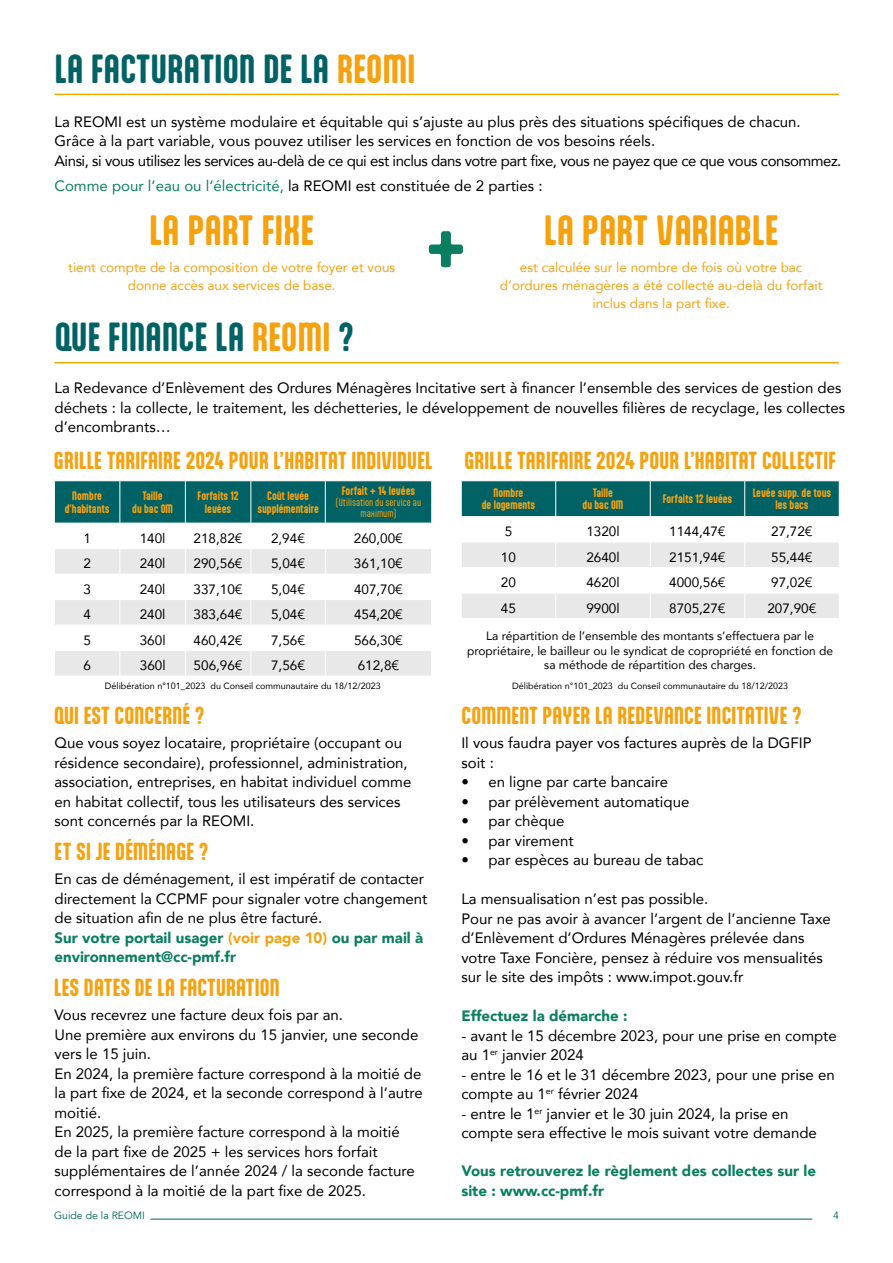
<style>
.page{position:relative;width:893px;height:1263px;background:#fff}
.page>*{position:absolute;margin:0;border:0;box-sizing:border-box;transform-origin:0 0}
.t1{font:700 72px "Aptly";color:#097e61}
.t2{font:700 36px "Aptly";letter-spacing:.01em;color:#f6a10e}
.t3{font:700 34.5px "Aptly";letter-spacing:.01em;color:#006264}
.t4{font:700 21px "Aptly";letter-spacing:.01em;color:#f6a10e}
.t5{font:15px/19.5px "Avenir";color:#000}
.t6{font:900 15px/19.5px "Avenir";color:#097e61}
.t7{font:13.5px "Avenir";color:#000}
.t8{font:13.5px/18px "Avenir";color:#f6a10e;text-align:center}
.t9{font:12px/14.4px "Avenir";color:#000;text-align:center}
.t10{font:700 10.5px/12.6px "Aptly";color:#f6a10e;text-align:center}
.t11{font:10.5px "Avenir";color:#006264}
.t12{font:9px "Avenir";color:#000}
.t13{font:9px/10.8px "Aptly";color:#f6a10e;text-align:center}
.s1{color:#f6a10e}
.s2{color:#097e61}
.s3{font-weight:900;color:#097e61}
.s4{font-weight:900;color:#f6a10e}
</style>
<div class="page">
<hr style="left:150px;top:1219px;width:662px;height:1px;background:#006264">
<svg style="left:54px;top:481px;width:378px;height:195px"></svg>
<svg style="left:461px;top:481px;width:379px;height:137px"></svg>
<hr style="left:55px;top:94px;width:784px;height:1px;background:#e8ab00">
<hr style="left:55px;top:362px;width:784px;height:1px;background:#e8ab00">
<h3 class="t3" style="left:55px;top:47px;width:362px">LA FACTURATION DE LA <span class="s1">REOMI</span></h3>
<p class="t5" style="left:55px;top:111px;width:788px">La REOMI est un système modulaire et équitable qui s’ajuste au plus près des situations spécifiques de chacun.<br>Grâce à la part variable, vous pouvez utiliser les services en fonction de vos besoins réels.<br>Ainsi, si vous utilisez les services au-delà de ce qui est inclus dans votre part fixe, vous ne payez que ce que vous consommez.</p>
<p class="t5" style="left:55px;top:176px;width:490px"><span class="s2">Comme pour l’eau ou l’électricité,</span> la REOMI est constituée de 2 parties :</p>
<h2 class="t2" style="left:150px;top:208px;width:166px">LA PART FIXE</h2>
<p class="t8" style="left:68px;top:258px;width:329px">tient compte de la composition de votre foyer et vous donne accès aux services de base.</p>
<h3 class="t3" style="left:55px;top:315px;width:301px">QUE FINANCE LA <span class="s1">REOMI</span> ?</h3>
<h1 class="t1" style="left:427px;top:200px;width:41px">+</h1>
<h2 class="t2" style="left:544px;top:208px;width:236px">LA PART VARIABLE</h2>
<p class="t8" style="left:500px;top:258px;width:324px">est calculée sur le nombre de fois où votre bac d’ordures ménagères a été collecté au-delà du forfait inclus dans la part fixe.</p>
<p class="t5" style="left:55px;top:378px;width:792px">La Redevance d’Enlèvement des Ordures Ménagères Incitative sert à financer l’ensemble des services de gestion des déchets : la collecte, le traitement, les déchetteries, le développement de nouvelles filières de recyclage, les collectes d’encombrants…</p>
<h3 class="t4" style="left:54px;top:447px;width:380px">GRILLE TARIFAIRE 2024 POUR L’HABITAT INDIVIDUEL</h3>
<h3 class="t4" style="left:464px;top:447px;width:373px">GRILLE TARIFAIRE 2024 POUR L’HABITAT COLLECTIF</h3>
<p class="t10" style="left:65px;top:489px;width:46px">Nombre d’habitants</p>
<p class="t10" style="left:132px;top:489px;width:42px">Taille<br>du bac OM</p>
<p class="t10" style="left:198px;top:489px;width:43px">Forfaits 12 levées</p>
<p class="t10" style="left:257px;top:489px;width:63px">Coût levée supplémentaire</p>
<p class="t10" style="left:342px;top:485px;width:75px">Forfait + 14 levées</p>
<p class="t13" style="left:336px;top:497px;width:87px">(Utilisation du service au maximum)</p>
<p class="t7" style="left:83px;top:527px;width:9px">1</p>
<p class="t7" style="left:140px;top:527px;width:27px">140l</p>
<p class="t7" style="left:194px;top:527px;width:51px">218,82€</p>
<p class="t7" style="left:271px;top:527px;width:36px">2,94€</p>
<p class="t7" style="left:354px;top:527px;width:51px">260,00€</p>
<p class="t7" style="left:83px;top:552px;width:9px">2</p>
<p class="t7" style="left:140px;top:552px;width:27px">240l</p>
<p class="t7" style="left:194px;top:552px;width:51px">290,56€</p>
<p class="t7" style="left:271px;top:552px;width:36px">5,04€</p>
<p class="t7" style="left:354px;top:552px;width:51px">361,10€</p>
<p class="t7" style="left:83px;top:578px;width:9px">3</p>
<p class="t7" style="left:140px;top:578px;width:27px">240l</p>
<p class="t7" style="left:194px;top:578px;width:51px">337,10€</p>
<p class="t7" style="left:271px;top:578px;width:36px">5,04€</p>
<p class="t7" style="left:354px;top:578px;width:51px">407,70€</p>
<p class="t7" style="left:83px;top:603px;width:9px">4</p>
<p class="t7" style="left:140px;top:603px;width:27px">240l</p>
<p class="t7" style="left:194px;top:603px;width:51px">383,64€</p>
<p class="t7" style="left:271px;top:603px;width:36px">5,04€</p>
<p class="t7" style="left:354px;top:603px;width:51px">454,20€</p>
<p class="t7" style="left:83px;top:629px;width:9px">5</p>
<p class="t7" style="left:140px;top:629px;width:27px">360l</p>
<p class="t7" style="left:194px;top:629px;width:51px">460,42€</p>
<p class="t7" style="left:271px;top:629px;width:36px">7,56€</p>
<p class="t7" style="left:354px;top:629px;width:51px">566,30€</p>
<p class="t7" style="left:83px;top:655px;width:9px">6</p>
<p class="t7" style="left:140px;top:655px;width:27px">360l</p>
<p class="t7" style="left:194px;top:655px;width:51px">506,96€</p>
<p class="t7" style="left:271px;top:655px;width:36px">7,56€</p>
<p class="t7" style="left:358px;top:655px;width:43px">612,8€</p>
<p class="t10" style="left:482px;top:486px;width:55px">Nombre<br>de logements</p>
<p class="t10" style="left:583px;top:486px;width:42px">Taille<br>du bac OM</p>
<p class="t10" style="left:663px;top:492px;width:71px">Forfaits 12 levées</p>
<p class="t10" style="left:753px;top:486px;width:80px">Levée supp. de tous les bacs</p>
<p class="t7" style="left:505px;top:520px;width:9px">5</p>
<p class="t7" style="left:586px;top:520px;width:35px">1320l</p>
<p class="t7" style="left:669px;top:520px;width:58px">1144,47€</p>
<p class="t7" style="left:771px;top:520px;width:43px">27,72€</p>
<p class="t7" style="left:501px;top:546px;width:17px">10</p>
<p class="t7" style="left:586px;top:546px;width:35px">2640l</p>
<p class="t7" style="left:669px;top:546px;width:58px">2151,94€</p>
<p class="t7" style="left:771px;top:546px;width:43px">55,44€</p>
<p class="t7" style="left:501px;top:571px;width:17px">20</p>
<p class="t7" style="left:586px;top:571px;width:35px">4620l</p>
<p class="t7" style="left:669px;top:571px;width:58px">4000,56€</p>
<p class="t7" style="left:771px;top:571px;width:43px">97,02€</p>
<p class="t7" style="left:501px;top:597px;width:17px">45</p>
<p class="t7" style="left:586px;top:597px;width:35px">9900l</p>
<p class="t7" style="left:669px;top:597px;width:58px">8705,27€</p>
<p class="t7" style="left:767px;top:597px;width:51px">207,90€</p>
<p class="t9" style="left:467px;top:629px;width:368px">La répartition de l’ensemble des montants s’effectuera par le propriétaire, le bailleur ou le syndicat de copropriété en fonction de sa méthode de répartition des charges.</p>
<p class="t12" style="left:105px;top:678px;width:277px">Délibération n°101_2023 du Conseil communautaire du 18/12/2023</p>
<p class="t12" style="left:512px;top:678px;width:277px">Délibération n°101_2023 du Conseil communautaire du 18/12/2023</p>
<h3 class="t4" style="left:54px;top:702px;width:152px">QUI EST CONCERNÉ ?</h3>
<h3 class="t4" style="left:461px;top:702px;width:342px">COMMENT PAYER LA REDEVANCE INCITATIVE ?</h3>
<p class="t5" style="left:55px;top:733px;width:358px">Que vous soyez locataire, propriétaire (occupant ou résidence secondaire), professionnel, administration, association, entreprises, en habitat individuel comme en habitat collectif, tous les utilisateurs des services sont concernés par la REOMI.</p>
<h3 class="t4" style="left:55px;top:838px;width:155px">ET SI JE DÉMÉNAGE ?</h3>
<p class="t5" style="left:55px;top:869px;width:374px">En cas de déménagement, il est impératif de contacter directement la CCPMF pour signaler votre changement de situation afin de ne plus être facturé.<br><span class="s3">Sur votre portail usager</span> <span class="s4">(voir page 10)</span> <span class="s3">ou par mail à environnement@cc-pmf.fr</span></p>
<h3 class="t4" style="left:54px;top:974px;width:227px">LES DATES DE LA FACTURATION</h3>
<p class="t5" style="left:55px;top:1004px;width:370px">Vous recevrez une facture deux fois par an.<br>Une première aux environs du 15 janvier, une seconde vers le 15 juin.<br>En 2024, la première facture correspond à la moitié de la part fixe de 2024, et la seconde correspond à l’autre moitié.<br>En 2025, la première facture correspond à la moitié<br>de la part fixe de 2025 + les services hors forfait supplémentaires de l’année 2024 / la seconde facture correspond à la moitié de la part fixe de 2025.</p>
<p class="t5" style="left:461px;top:733px;width:352px">Il vous faudra payer vos factures auprès de la DGFIP soit :</p>
<p class="t5" style="left:461px;top:772px;width:208px">• en ligne par carte bancaire</p>
<p class="t5" style="left:461px;top:791px;width:229px">• par prélèvement automatique</p>
<p class="t5" style="left:461px;top:811px;width:105px">• par chèque</p>
<p class="t5" style="left:461px;top:830px;width:114px">• par virement</p>
<p class="t5" style="left:461px;top:850px;width:244px">• par espèces au bureau de tabac</p>
<p class="t5" style="left:461px;top:889px;width:371px">La mensualisation n’est pas possible.<br>Pour ne pas avoir à avancer l’argent de l’ancienne Taxe d’Enlèvement d’Ordures Ménagères prélevée dans votre Taxe Foncière, pensez à réduire vos mensualités sur le site des impôts : www.impot.gouv.fr</p>
<p class="t6" style="left:461px;top:1006px;width:168px">Effectuez la démarche :</p>
<p class="t5" style="left:461px;top:1025px;width:377px">- avant le 15 décembre 2023, pour une prise en compte au 1<sup>er</sup> janvier 2024</p>
<p class="t5" style="left:461px;top:1064px;width:375px">- entre le 16 et le 31 décembre 2023, pour une prise en compte au 1<sup>er</sup> février 2024</p>
<p class="t5" style="left:461px;top:1103px;width:357px">- entre le 1<sup>er</sup> janvier et le 30 juin 2024, la prise en compte sera effective le mois suivant votre demande</p>
<p class="t6" style="left:461px;top:1161px;width:356px">Vous retrouverez le règlement des collectes sur le site : www.cc-pmf.fr</p>
<p class="t11" style="left:54px;top:1209px;width:93px">Guide de la REOMI</p>
<p class="t11" style="left:833px;top:1209px;width:7px">4</p>
</div>
